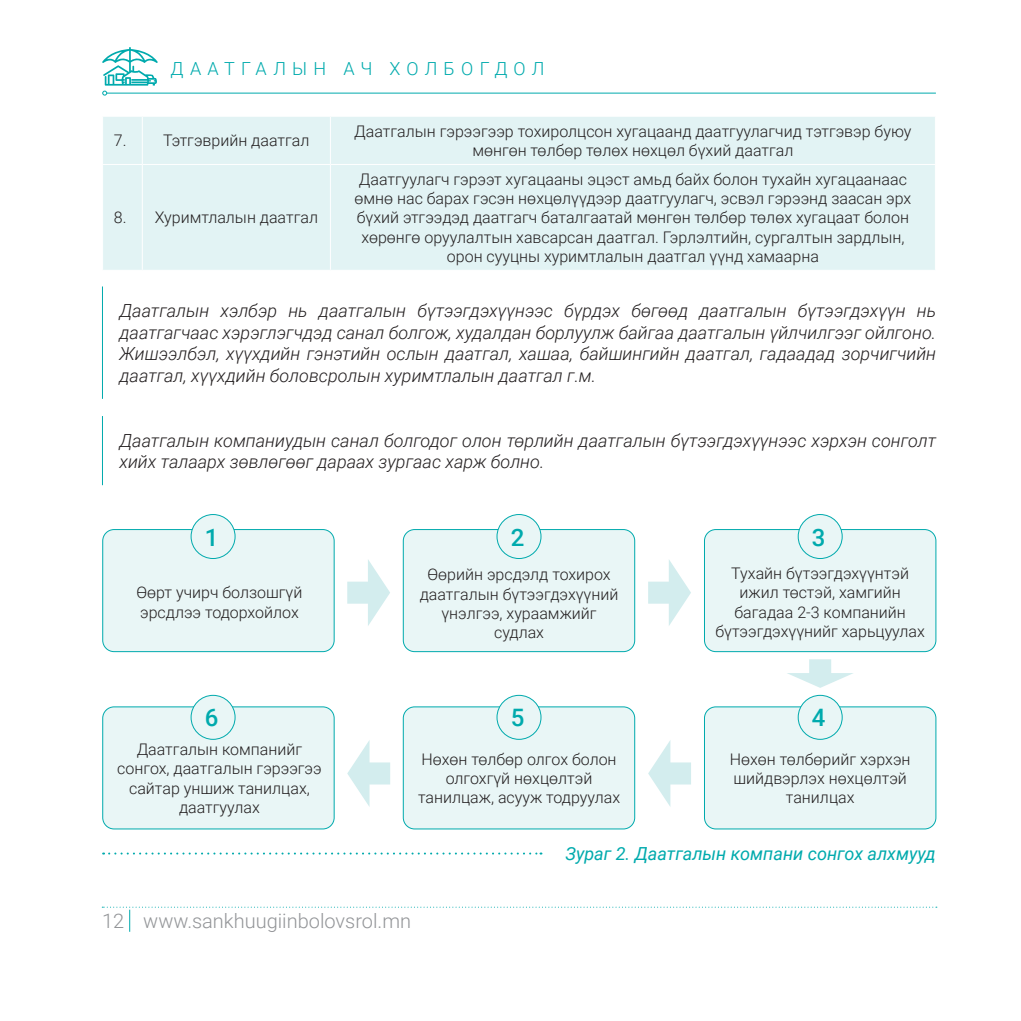
<style>
.page{position:relative;width:1021px;height:1021px;background:#fff}
.page>*{position:absolute;margin:0;border:0;box-sizing:border-box;transform-origin:0 0}
.t1{font:500 24px "Roboto";color:#00aaad}
.t2{font:300 20px "Roboto";color:#939598}
.t3{font:italic 300 18px/21.6px "Roboto";color:#231f20;text-align:justify}
.t4{font:italic 18px "Roboto";color:#00aaad}
.t5{font:300 18px "Roboto";letter-spacing:.35em;color:#00aaad}
.Table_text{font:300 16px/19.2px "Roboto";color:#231f20;text-align:center}
</style>
<div class="page">
<hr style="left:107px;top:93px;width:828px;height:1px;background:#00aaad">
<svg style="left:102px;top:906px;width:834px;height:25px"></svg>
<svg style="left:102px;top:47px;width:56px;height:49px"></svg>
<div style="left:103px;top:117px;width:831px;height:153px;background:#e2f3f4"></div>
<hr style="left:142px;top:117px;width:1px;height:47px;background:#fff">
<hr style="left:330px;top:117px;width:1px;height:47px;background:#fff">
<hr style="left:102px;top:164px;width:40px;height:1px;background:#fff">
<hr style="left:142px;top:164px;width:188px;height:1px;background:#fff">
<hr style="left:142px;top:165px;width:1px;height:105px;background:#fff">
<hr style="left:330px;top:164px;width:605px;height:1px;background:#fff">
<hr style="left:330px;top:165px;width:1px;height:105px;background:#fff">
<hr style="left:102px;top:286px;width:1px;height:113px;background:#00aaad">
<hr style="left:102px;top:416px;width:1px;height:69px;background:#00aaad">
<div style="left:103px;top:529px;width:231px;height:122px;background:#e9f6f6;border-radius:11px"></div>
<div style="left:102px;top:529px;width:232px;height:123px;border:1px solid #00aaad;border-radius:11px"></div>
<div style="left:103px;top:707px;width:231px;height:122px;background:#e9f6f6;border-radius:11px"></div>
<div style="left:102px;top:706px;width:232px;height:123px;border:1px solid #00aaad;border-radius:11px"></div>
<div style="left:403px;top:529px;width:231px;height:122px;background:#e9f6f6;border-radius:11px"></div>
<div style="left:403px;top:529px;width:232px;height:123px;border:1px solid #00aaad;border-radius:11px"></div>
<div style="left:403px;top:707px;width:231px;height:122px;background:#e9f6f6;border-radius:11px"></div>
<div style="left:403px;top:706px;width:232px;height:123px;border:1px solid #00aaad;border-radius:11px"></div>
<div style="left:704px;top:529px;width:231px;height:122px;background:#e9f6f6;border-radius:11px"></div>
<div style="left:704px;top:529px;width:232px;height:123px;border:1px solid #00aaad;border-radius:11px"></div>
<div style="left:704px;top:707px;width:231px;height:122px;background:#e9f6f6;border-radius:11px"></div>
<div style="left:704px;top:706px;width:232px;height:123px;border:1px solid #00aaad;border-radius:11px"></div>
<svg style="left:103px;top:852px;width:438px;height:2px"></svg>
<div style="left:191px;top:514px;width:44px;height:44px;background:#e9f6f6;border-radius:50%"></div>
<div style="left:190px;top:514px;width:45px;height:45px;border:1px solid #00aaad;border-radius:50%"></div>
<div style="left:191px;top:695px;width:44px;height:44px;background:#e9f6f6;border-radius:50%"></div>
<div style="left:190px;top:694px;width:45px;height:45px;border:1px solid #00aaad;border-radius:50%"></div>
<div style="left:497px;top:514px;width:44px;height:44px;background:#e9f6f6;border-radius:50%"></div>
<div style="left:496px;top:514px;width:45px;height:45px;border:1px solid #00aaad;border-radius:50%"></div>
<div style="left:497px;top:695px;width:44px;height:44px;background:#e9f6f6;border-radius:50%"></div>
<div style="left:496px;top:694px;width:45px;height:45px;border:1px solid #00aaad;border-radius:50%"></div>
<div style="left:798px;top:514px;width:44px;height:44px;background:#e9f6f6;border-radius:50%"></div>
<div style="left:797px;top:514px;width:45px;height:45px;border:1px solid #00aaad;border-radius:50%"></div>
<div style="left:798px;top:695px;width:44px;height:44px;background:#e9f6f6;border-radius:50%"></div>
<div style="left:797px;top:694px;width:45px;height:45px;border:1px solid #00aaad;border-radius:50%"></div>
<svg style="left:347px;top:559px;width:43px;height:67px"></svg>
<svg style="left:648px;top:740px;width:43px;height:67px"></svg>
<svg style="left:787px;top:659px;width:66px;height:29px"></svg>
<svg style="left:648px;top:560px;width:43px;height:66px"></svg>
<svg style="left:347px;top:740px;width:43px;height:67px"></svg>
<p class="t5" style="left:171px;top:56px;width:375px">ДААТГАЛЫН АЧ ХОЛБОГДОЛ</p>
<p class="Table_text" style="left:114px;top:130px;width:14px">7.</p>
<p class="Table_text" style="left:163px;top:130px;width:148px">Тэтгэврийн даатгал</p>
<p class="Table_text" style="left:354px;top:121px;width:558px">Даатгалын гэрээгээр тохиролцсон хугацаанд даатгуулагчид тэтгэвэр буюу мөнгөн төлбөр төлөх нөхцөл бүхий даатгал</p>
<p class="Table_text" style="left:354px;top:169px;width:558px">Даатгуулагч гэрээт хугацааны эцэст амьд байх болон тухайн хугацаанаас өмнө нас барах гэсэн нөхцөлүүдээр даатгуулагч, эсвэл гэрээнд заасан эрх бүхий этгээдэд даатгагч баталгаатай мөнгөн төлбөр төлөх хугацаат болон хөрөнгө оруулалтын хавсарсан даатгал. Гэрлэлтийн, сургалтын зардлын, орон сууцны хуримтлалын даатгал үүнд хамаарна</p>
<p class="t3" style="left:119px;top:299px;width:818px">Даатгалын хэлбэр нь даатгалын бүтээгдэхүүнээс бүрдэх бөгөөд даатгалын бүтээгдэхүүн нь даатгагчаас хэрэглэгчдэд санал болгож, худалдан борлуулж байгаа даатгалын үйлчилгээг ойлгоно.<br>Жишээлбэл, хүүхдийн гэнэтийн ослын даатгал, хашаа, байшингийн даатгал, гадаадад зорчигчийн даатгал, хүүхдийн боловсролын хуримтлалын даатгал г.м.</p>
<p class="Table_text" style="left:114px;top:207px;width:14px">8.</p>
<p class="Table_text" style="left:155px;top:207px;width:165px">Хуримтлалын даатгал</p>
<p class="t3" style="left:119px;top:428px;width:818px">Даатгалын компаниудын санал болгодог олон төрлийн даатгалын бүтээгдэхүүнээс хэрхэн сонголт хийх талаарх зөвлөгөөг дараах зургаас харж болно.</p>
<p class="t1" style="left:205px;top:520px;width:15px">1</p>
<p class="Table_text" style="left:136px;top:582px;width:167px;text-align:left">Өөрт учирч болзошгүй эрсдлээ тодорхойлох</p>
<p class="t1" style="left:510px;top:520px;width:15px">2</p>
<p class="Table_text" style="left:419px;top:564px;width:200px">Өөрийн эрсдэлд тохирох даатгалын бүтээгдэхүүний үнэлгээ, хураамжийг судлах</p>
<p class="t1" style="left:811px;top:520px;width:15px">3</p>
<p class="Table_text" style="left:715px;top:563px;width:211px">Тухайн бүтээгдэхүүнтэй ижил төстэй, хамгийн багадаа 2-3 компанийн бүтээгдэхүүнийг харьцуулах</p>
<p class="t1" style="left:205px;top:701px;width:15px">6</p>
<p class="Table_text" style="left:117px;top:739px;width:206px">Даатгалын компанийг сонгох, даатгалын гэрээгээ сайтар уншиж танилцах, даатгуулах</p>
<p class="t1" style="left:510px;top:701px;width:15px">5</p>
<p class="Table_text" style="left:418px;top:749px;width:203px">Нөхөн төлбөр олгох болон олгохгүй нөхцөлтэй танилцаж, асууж тодруулах</p>
<p class="t1" style="left:811px;top:701px;width:15px">4</p>
<p class="Table_text" style="left:729px;top:749px;width:182px">Нөхөн төлбөрийг хэрхэн шийдвэрлэх нөхцөлтэй танилцах</p>
<p class="t4" style="left:565px;top:841px;width:372px">Зураг 2. Даатгалын компани сонгох алхмууд</p>
<p class="t2" style="left:102px;top:907px;width:310px">12 www.sankhuugiinbolovsrol.mn</p>
</div>
